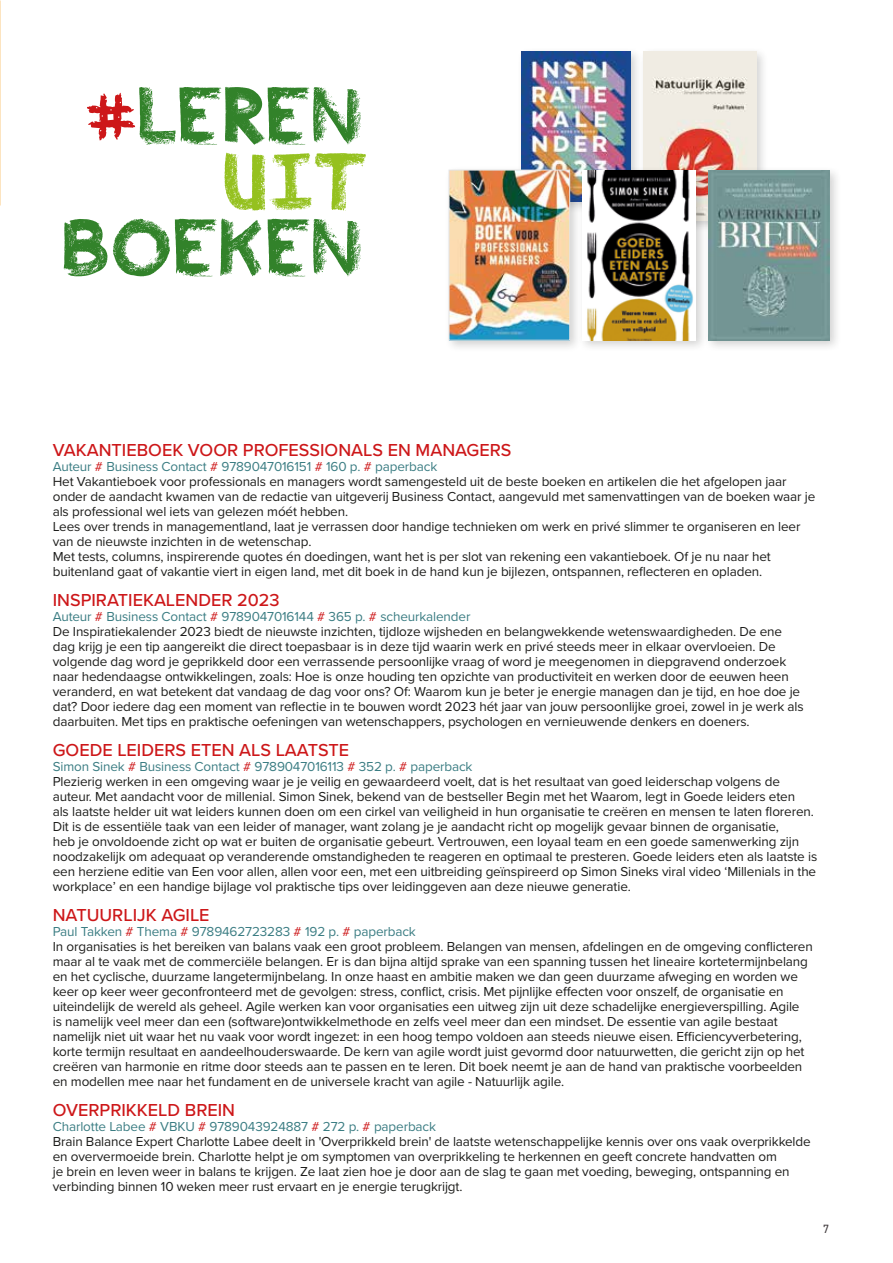
<style>
.page{position:relative;width:893px;height:1263px;background:#fff}
.page>*{position:absolute;margin:0;border:0;box-sizing:border-box;transform-origin:0 0}
.t1{font:500 18px "Proxima Nova";color:#cd1719}
.t2{font:13.5px/15px "Proxima Nova";letter-spacing:-.01em;color:#1d1d1b}
.t3{font:12px "DIN2014";color:#403a3c}
.s1{color:#3b7d83}
.s2{color:#cd1719}
</style>
<div class="page">
<div style="left:639px;top:47px;width:130px;height:186px;background:#1d1d1b;opacity:.2"></div>
<img style="left:643px;top:51px;width:113px;height:115px">
<div style="left:517px;top:47px;width:126px;height:167px;background:#1d1d1b;opacity:.2"></div>
<img style="left:521px;top:51px;width:109px;height:115px">
<svg style="left:64px;top:218px;width:296px;height:58px"></svg>
<svg style="left:224px;top:153px;width:142px;height:57px"></svg>
<svg style="left:87px;top:85px;width:273px;height:60px"></svg>
<div style="left:444px;top:165px;width:138px;height:188px;background:#1d1d1b;opacity:.2"></div>
<img style="left:451px;top:172px;width:117px;height:166px">
<div style="left:449px;top:170px;width:121px;height:170px;border:1px solid #e3e3e3"></div>
<div style="left:704px;top:166px;width:137px;height:186px;background:#1d1d1b;opacity:.2"></div>
<img style="left:708px;top:170px;width:121px;height:170px">
<div style="left:578px;top:166px;width:130px;height:186px;background:#1d1d1b;opacity:.2"></div>
<img style="left:583px;top:170px;width:113px;height:170px">
<img style="left:0;top:0;width:1px;height:233px">
<h1 class="t1" style="left:53px;top:436px;width:460px">VAKANTIEBOEK VOOR PROFESSIONALS EN MANAGERS</h1>
<p class="t2" style="left:53px;top:458px;width:764px"><span class="s1">Auteur</span> <span class="s2">#</span> <span class="s1">Business Contact</span> <span class="s2">#</span> <span class="s1">9789047016151</span> <span class="s2">#</span> <span class="s1">160 p.</span> <span class="s2">#</span> <span class="s1">paperback<br></span>Het Vakantieboek voor professionals en managers wordt samengesteld uit de beste boeken en artikelen die het afgelopen jaar onder de aandacht kwamen van de redactie van uitgeverij Business Contact, aangevuld met samenvattingen van de boeken waar je als professional wel iets van gelezen móét hebben.<br>Lees over trends in managementland, laat je verrassen door handige technieken om werk en privé slimmer te organiseren en leer van de nieuwste inzichten in de wetenschap.<br>Met tests, columns, inspirerende quotes én doedingen, want het is per slot van rekening een vakantieboek. Of je nu naar het buitenland gaat of vakantie viert in eigen land, met dit boek in de hand kun je bijlezen, ontspannen, reflecteren en opladen.</p>
<h1 class="t1" style="left:53px;top:586px;width:228px">INSPIRATIEKALENDER 2023</h1>
<p class="t2" style="left:53px;top:608px;width:752px"><span class="s1">Auteur</span> <span class="s2">#</span> <span class="s1">Business Contact</span> <span class="s2">#</span> <span class="s1">9789047016144</span> <span class="s2">#</span> <span class="s1">365 p.</span> <span class="s2">#</span> <span class="s1">scheurkalender<br></span>De Inspiratiekalender 2023 biedt de nieuwste inzichten, tijdloze wijsheden en belangwekkende wetenswaardigheden. De ene dag krijg je een tip aangereikt die direct toepasbaar is in deze tijd waarin werk en privé steeds meer in elkaar overvloeien. De volgende dag word je geprikkeld door een verrassende persoonlijke vraag of word je meegenomen in diepgravend onderzoek naar hedendaagse ontwikkelingen, zoals: Hoe is onze houding ten opzichte van productiviteit en werken door de eeuwen heen veranderd, en wat betekent dat vandaag de dag voor ons? Of: Waarom kun je beter je energie managen dan je tijd, en hoe doe je dat? Door iedere dag een moment van reflectie in te bouwen wordt 2023 hét jaar van jouw persoonlijke groei, zowel in je werk als daarbuiten. Met tips en praktische oefeningen van wetenschappers, psychologen en vernieuwende denkers en doeners.</p>
<h1 class="t1" style="left:53px;top:736px;width:298px">GOEDE LEIDERS ETEN ALS LAATSTE</h1>
<p class="t2" style="left:53px;top:758px;width:766px"><span class="s1">Simon Sinek</span> <span class="s2">#</span> <span class="s1">Business Contact</span> <span class="s2">#</span> <span class="s1">9789047016113</span> <span class="s2">#</span> <span class="s1">352 p.</span> <span class="s2">#</span> <span class="s1">paperback<br></span>Plezierig werken in een omgeving waar je je veilig en gewaardeerd voelt, dat is het resultaat van goed leiderschap volgens de auteur. Met aandacht voor de millenial. Simon Sinek, bekend van de bestseller Begin met het Waarom, legt in Goede leiders eten<br>als laatste helder uit wat leiders kunnen doen om een cirkel van veiligheid in hun organisatie te creëren en mensen te laten floreren.<br>Dit is de essentiële taak van een leider of manager, want zolang je je aandacht richt op mogelijk gevaar binnen de organisatie,<br>heb je onvoldoende zicht op wat er buiten de organisatie gebeurt. Vertrouwen, een loyaal team en een goede samenwerking zijn noodzakelijk om adequaat op veranderende omstandigheden te reageren en optimaal te presteren. Goede leiders eten als laatste is een herziene editie van Een voor allen, allen voor een, met een uitbreiding geïnspireerd op Simon Sineks viral video ‘Millenials in the workplace’ en een handige bijlage vol praktische tips over leidinggeven aan deze nieuwe generatie.</p>
<h1 class="t1" style="left:53px;top:901px;width:158px">NATUURLIJK AGILE</h1>
<p class="t2" style="left:53px;top:923px;width:761px"><span class="s1">Paul Takken</span> <span class="s2">#</span> <span class="s1">Thema</span> <span class="s2">#</span> <span class="s1">9789462723283</span> <span class="s2">#</span> <span class="s1">192 p.</span> <span class="s2">#</span> <span class="s1">paperback<br></span>In organisaties is het bereiken van balans vaak een groot probleem. Belangen van mensen, afdelingen en de omgeving conflicteren maar al te vaak met de commerciële belangen. Er is dan bijna altijd sprake van een spanning tussen het lineaire kortetermijnbelang en het cyclische, duurzame langetermijnbelang. In onze haast en ambitie maken we dan geen duurzame afweging en worden we keer op keer weer geconfronteerd met de gevolgen: stress, conflict, crisis. Met pijnlijke effecten voor onszelf, de organisatie en uiteindelijk de wereld als geheel. Agile werken kan voor organisaties een uitweg zijn uit deze schadelijke energieverspilling. Agile<br>is namelijk veel meer dan een (software)ontwikkelmethode en zelfs veel meer dan een mindset. De essentie van agile bestaat namelijk niet uit waar het nu vaak voor wordt ingezet: in een hoog tempo voldoen aan steeds nieuwe eisen. Efficiencyverbetering, korte termijn resultaat en aandeelhouderswaarde. De kern van agile wordt juist gevormd door natuurwetten, die gericht zijn op het creëren van harmonie en ritme door steeds aan te passen en te leren. Dit boek neemt je aan de hand van praktische voorbeelden en modellen mee naar het fundament en de universele kracht van agile - Natuurlijk agile.</p>
<h1 class="t1" style="left:53px;top:1096px;width:184px">OVERPRIKKELD BREIN</h1>
<p class="t2" style="left:53px;top:1118px;width:759px"><span class="s1">Charlotte Labee</span> <span class="s2">#</span> <span class="s1">VBKU</span> <span class="s2">#</span> <span class="s1">9789043924887</span> <span class="s2">#</span> <span class="s1">272 p.</span> <span class="s2">#</span> <span class="s1">paperback<br></span>Brain Balance Expert Charlotte Labee deelt in 'Overprikkeld brein' de laatste wetenschappelijke kennis over ons vaak overprikkelde en oververmoeide brein. Charlotte helpt je om symptomen van overprikkeling te herkennen en geeft concrete handvatten om<br>je brein en leven weer in balans te krijgen. Ze laat zien hoe je door aan de slag te gaan met voeding, beweging, ontspanning en verbinding binnen 10 weken meer rust ervaart en je energie terugkrijgt.</p>
<p class="t3" style="left:823px;top:1221px;width:7px">7</p>
</div>
